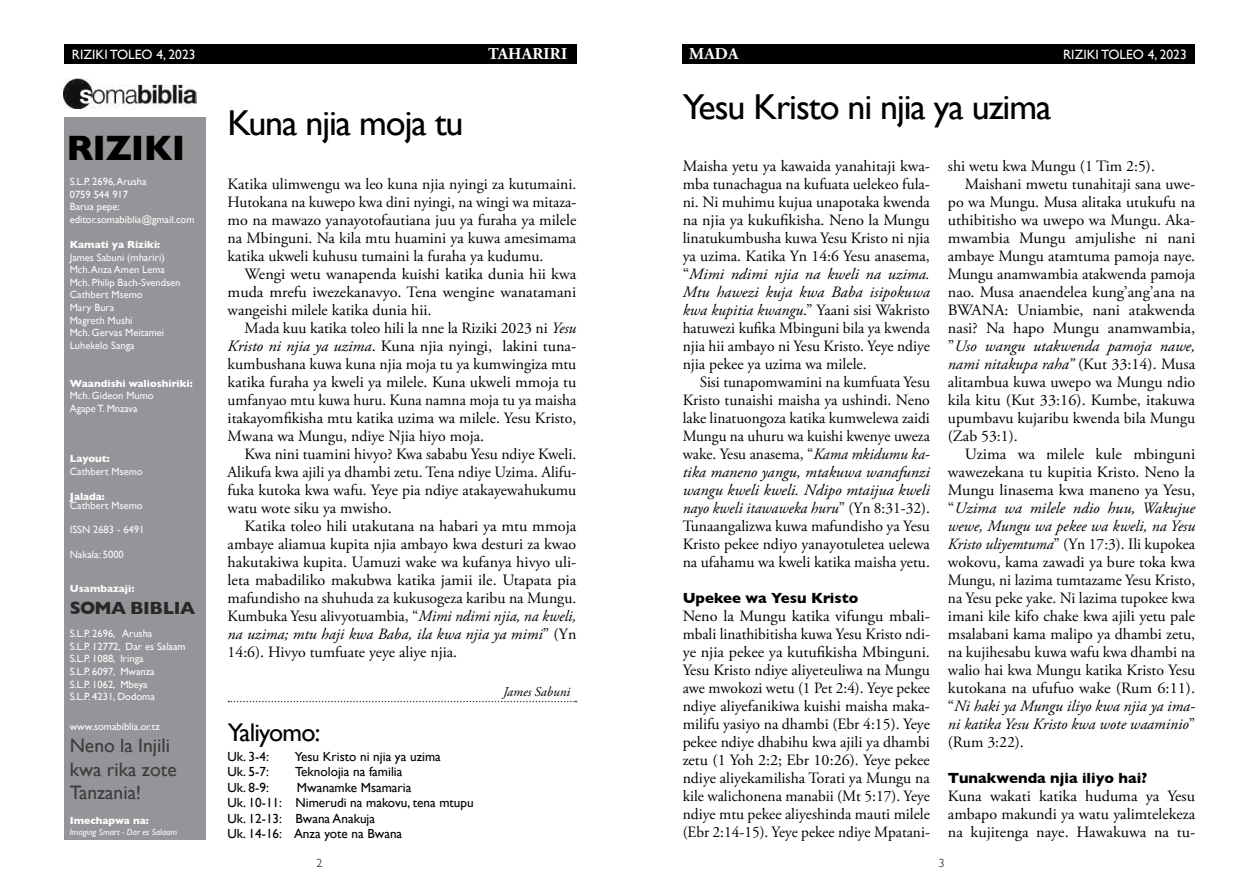
<style>
.page{position:relative;width:1259px;height:893px;background:#fff}
.page>*{position:absolute;margin:0;border:0;box-sizing:border-box;transform-origin:0 0}
.t1{font:36px "Gill Sans";letter-spacing:-.03em;color:#000}
.t2{font:700 36px "Gill Sans";letter-spacing:-.02em;color:#000}
.t3{font:25.5px "Gill Sans";letter-spacing:-.03em;color:#000}
.t4{font:19.5px/23.4px "Gill Sans";color:#3b3b3c}
.t5{font:700 18px "Gill Sans";letter-spacing:-.02em;color:#282829}
.t6{font:700 16.5px "Adobe Garamond Pro";letter-spacing:.015em;color:#fff}
.t7{font:15.75px/18px "Adobe Garamond Pro";color:#000;text-align:justify}
.t8{font:italic 15.75px "Adobe Garamond Pro";color:#000}
.t9{font:700 15px "Gill Sans";color:#000}
.t10{font:13.5px "Gill Sans";color:#fcfcfc}
.t11{font:italic 13.5px "Adobe Garamond Pro";color:#000}
.t12{font:13.2px/15.5px "Gill Sans";color:#000}
.t13{font:300 12px "Gill Sans";color:#000}
.t14{font:10.5px/12.6px "Gill Sans";color:#f8f9f9}
.t15{font:10.5px/12.6px "Gill Sans";color:#fcfcfc}
.t16{font:700 10.5px "Gill Sans";color:#fff}
.t17{font:700 10.5px "Gill Sans";color:#f8f9f9}
.t18{font:italic 9px "Gill Sans";color:#f8f9f9}
.s1{font-style:italic}
.s2{font-style:normal}
</style>
<div class="page">
<div style="left:64px;top:45px;width:512px;height:19px;background:#000"></div>
<div style="left:682px;top:45px;width:513px;height:19px;background:#000"></div>
<div style="left:64px;top:118px;width:142px;height:722px;background:#939598"></div>
<img style="left:64px;top:79px;width:132px;height:30px">
<svg style="left:228px;top:701px;width:348px;height:1px"></svg>
<p class="t6" style="left:488px;top:44px;width:81px">TAHARIRI</p>
<p class="t6" style="left:689px;top:44px;width:51px">MADA</p>
<p class="t10" style="left:72px;top:46px;width:125px">RIZIKI TOLEO 4, 2023</p>
<p class="t10" style="left:1063px;top:46px;width:125px">RIZIKI TOLEO 4, 2023</p>
<h1 class="t2" style="left:66px;top:119px;width:121px">RIZIKI</h1>
<p class="t15" style="left:70px;top:175px;width:126px">S.L.P. 2696, Arusha<br>0759 544 917<br>Barua pepe: editor.somabiblia@gmail.com</p>
<p class="t16" style="left:70px;top:236px;width:92px">Kamati ya Riziki:</p>
<p class="t14" style="left:70px;top:251px;width:112px">James Sabuni (mhariri)<br>Mch. Anza Amen Lema<br>Mch. Philip Bach-Svendsen<br>Cathbert Msemo<br>Mary Bura<br>Magreth Mushi<br>Mch. Gervas Meitamei<br>Luhekelo Sanga</p>
<p class="t16" style="left:70px;top:375px;width:124px">Waandishi walioshiriki:</p>
<p class="t14" style="left:70px;top:389px;width:85px">Mch. Gideon Mumo<br>Agape T. Mnzava</p>
<p class="t16" style="left:70px;top:450px;width:42px">Layout:</p>
<p class="t14" style="left:70px;top:465px;width:74px">Cathbert Msemo</p>
<p class="t16" style="left:70px;top:488px;width:37px">Jalada:</p>
<p class="t14" style="left:70px;top:499px;width:74px">Cathbert Msemo</p>
<p class="t14" style="left:70px;top:523px;width:76px">ISSN 2683 - 6491</p>
<p class="t14" style="left:70px;top:548px;width:56px">Nakala: 5000</p>
<p class="t17" style="left:70px;top:580px;width:66px">Usambazaji:</p>
<p class="t5" style="left:70px;top:593px;width:127px">SOMA BIBLIA</p>
<p class="t15" style="left:70px;top:627px;width:117px">S.L.P. 2696, Arusha<br>S.L.P. 12772, Dar es Salaam<br>S.L.P. 1088, Iringa<br>S.L.P. 6097, Mwanza<br>S.L.P. 1062, Mbeya<br>S.L.P. 4231, Dodoma</p>
<p class="t15" style="left:70px;top:720px;width:92px">www.somabiblia.or.tz</p>
<p class="t4" style="left:70px;top:734px;width:108px">Neno la Injili kwa rika zote<br>Tanzania!</p>
<p class="t16" style="left:70px;top:812px;width:80px">Imechapwa na:</p>
<p class="t18" style="left:70px;top:826px;width:109px">Imaging Smart - Dar es Salaam</p>
<h1 class="t1" style="left:228px;top:102px;width:237px">Kuna njia moja tu</h1>
<p class="t7" style="left:228px;top:175px;width:350px">Katika ulimwengu wa leo kuna njia nyingi za kutumaini.<br>Hutokana na kuwepo kwa dini nyingi, na wingi wa mitaza&shy;mo na mawazo yanayotofautiana juu ya furaha ya milele na Mbinguni. Na kila mtu huamini ya kuwa amesimama katika ukweli kuhusu tumaini la furaha ya kudumu.</p>
<p class="t7" style="left:228px;top:265px;width:350px;text-indent:17px">Wengi wetu wanapenda kuishi katika dunia hii kwa muda mrefu iwezekanavyo. Tena wengine wanatamani wangeishi milele katika dunia hii.</p>
<p class="t7" style="left:228px;top:319px;width:350px;text-indent:17px">Mada kuu katika toleo hili la nne la Riziki 2023 ni <span class="s1">Yesu Kristo ni njia ya uzima</span>. Kuna njia nyingi, lakini tuna&shy;kumbushana kuwa kuna njia moja tu ya kumwingiza mtu katika furaha ya kweli ya milele. Kuna ukweli mmoja tu umfanyao mtu kuwa huru. Kuna namna moja tu ya maisha itakayomfikisha mtu katika uzima wa milele. Yesu Kristo, Mwana wa Mungu, ndiye Njia hiyo moja.</p>
<p class="t7" style="left:228px;top:445px;width:350px;text-indent:17px">Kwa nini tuamini hivyo? Kwa sababu Yesu ndiye Kweli.<br>Alikufa kwa ajili ya dhambi zetu. Tena ndiye Uzima. Alifu&shy;fuka kutoka kwa wafu. Yeye pia ndiye atakayewahukumu watu wote siku ya mwisho.</p>
<p class="t7" style="left:228px;top:517px;width:350px;text-indent:17px">Katika toleo hili utakutana na habari ya mtu mmoja ambaye aliamua kupita njia ambayo kwa desturi za kwao hakutakiwa kupita. Uamuzi wake wa kufanya hivyo uli&shy;leta mabadiliko makubwa katika jamii ile. Utapata pia mafundisho na shuhuda za kukusogeza karibu na Mungu.<br>Kumbuka Yesu alivyotuambia, “<span class="s1">Mimi ndimi njia, na kweli, na uzima; mtu haji kwa Baba, ila kwa njia ya mimi</span>” (Yn 14:6). Hivyo tumfuate yeye aliye njia.</p>
<h2 class="t3" style="left:228px;top:717px;width:94px">Yaliyomo:</h2>
<p class="t12" style="left:228px;top:748px;width:43px">Uk. 3-4:</p>
<p class="t12" style="left:295px;top:748px;width:147px">Yesu Kristo ni njia ya uzima</p>
<p class="t12" style="left:228px;top:764px;width:43px">Uk. 5-7:</p>
<p class="t12" style="left:295px;top:764px;width:109px">Teknolojia na familia</p>
<p class="t12" style="left:228px;top:779px;width:43px">Uk. 8-9:</p>
<p class="t12" style="left:228px;top:779px;width:248px;text-indent:69px">Mwanamke Msamaria<br>Uk. 10-11: Nimerudi na makovu, tena mtupu<br>Uk. 12-13: Bwana Anakuja<br>Uk. 14-16: Anza yote na Bwana</p>
<p class="t11" style="left:503px;top:684px;width:69px">James Sabuni</p>
<h1 class="t1" style="left:682px;top:86px;width:370px">Yesu Kristo ni njia ya uzima</h1>
<p class="t7" style="left:682px;top:157px;width:249px">Maisha yetu ya kawaida yanahitaji kwa&shy;mba tunachagua na kufuata uelekeo fula&shy;ni. Ni muhimu kujua unapotaka kwenda na njia ya kukufikisha. Neno la Mungu linatukumbusha kuwa Yesu Kristo ni njia ya uzima. Katika Yn 14:6 Yesu anasema, “<span class="s1">Mimi ndimi njia na kweli na uzima.<br>Mtu hawezi kuja kwa Baba isipokuwa kwa kupitia kwangu</span>.” Yaani sisi Wakristo hatuwezi kufika Mbinguni bila ya kwenda njia hii ambayo ni Yesu Kristo. Yeye ndiye njia pekee ya uzima wa milele.</p>
<p class="t7" style="left:682px;top:373px;width:249px;text-indent:17px">Sisi tunapomwamini na kumfuata Yesu Kristo tunaishi maisha ya ushindi. Neno lake linatuongoza katika kumwelewa zaidi Mungu na uhuru wa kuishi kwenye uweza wake. Yesu anasema, “<span class="s1">Kama mkidumu ka&shy;tika maneno yangu, mtakuwa wanafunzi wangu kweli kweli. Ndipo mtaijua kweli nayo kweli itawaweka huru</span>” (Yn 8:31-32).<br>Tunaangalizwa kuwa mafundisho ya Yesu Kristo pekee ndiyo yanayotuletea uelewa na ufahamu wa kweli katika maisha yetu.</p>
<p class="t9" style="left:682px;top:586px;width:177px">Upekee wa Yesu Kristo</p>
<p class="t7" style="left:682px;top:607px;width:249px">Neno la Mungu katika vifungu mbali&shy;mbali linathibitisha kuwa Yesu Kristo ndi&shy;ye njia pekee ya kutufikisha Mbinguni.<br>Yesu Kristo ndiye aliyeteuliwa na Mungu awe mwokozi wetu (1 Pet 2:4). Yeye pekee ndiye aliyefanikiwa kuishi maisha maka&shy;milifu yasiyo na dhambi (Ebr 4:15). Yeye pekee ndiye dhabihu kwa ajili ya dhambi zetu (1 Yoh 2:2; Ebr 10:26). Yeye pekee ndiye aliyekamilisha Torati ya Mungu na kile walichonena manabii (Mt 5:17). Yeye ndiye mtu pekee aliyeshinda mauti milele (Ebr 2:14-15). Yeye pekee ndiye Mpatani-</p>
<p class="t7" style="left:948px;top:157px;width:208px">shi wetu kwa Mungu (1 Tim 2:5).</p>
<p class="t7" style="left:965px;top:175px;width:232px">Maishani mwetu tunahitaji sana uwe-</p>
<p class="t7" style="left:948px;top:193px;width:249px">po wa Mungu. Musa alitaka utukufu na</p>
<p class="t7" style="left:948px;top:211px;width:249px">uthibitisho wa uwepo wa Mungu. Aka-</p>
<p class="t7" style="left:948px;top:229px;width:249px">mwambia Mungu amjulishe ni nani</p>
<p class="t7" style="left:948px;top:247px;width:249px">ambaye Mungu atamtuma pamoja naye.</p>
<p class="t7" style="left:948px;top:265px;width:249px">Mungu anamwambia atakwenda pamoja</p>
<p class="t7" style="left:948px;top:283px;width:249px">nao. Musa anaendelea kung’ang’ana na</p>
<p class="t7" style="left:948px;top:301px;width:249px">BWANA: Uniambie, nani atakwenda</p>
<p class="t7" style="left:948px;top:319px;width:249px">nasi? Na hapo Mungu anamwambia,</p>
<p class="t8" style="left:948px;top:336px;width:249px"><span class="s2">”</span>Uso wangu utakwenda pamoja nawe,</p>
<p class="t8" style="left:948px;top:354px;width:249px">nami nitakupa raha” <span class="s2">(Kut 33:14). Musa</span></p>
<p class="t7" style="left:948px;top:373px;width:249px">alitambua kuwa uwepo wa Mungu ndio</p>
<p class="t7" style="left:948px;top:391px;width:249px">kila kitu (Kut 33:16). Kumbe, itakuwa</p>
<p class="t7" style="left:948px;top:409px;width:249px">upumbavu kujaribu kwenda bila Mungu</p>
<p class="t7" style="left:948px;top:427px;width:71px">(Zab 53:1).</p>
<p class="t7" style="left:965px;top:445px;width:232px">Uzima wa milele kule mbinguni</p>
<p class="t7" style="left:948px;top:463px;width:249px">wawezekana tu kupitia Kristo. Neno la</p>
<p class="t7" style="left:948px;top:481px;width:249px">Mungu linasema kwa maneno ya Yesu,</p>
<p class="t8" style="left:948px;top:498px;width:249px"><span class="s2">“</span>Uzima wa milele ndio huu, Wakujue</p>
<p class="t8" style="left:948px;top:516px;width:249px">wewe, Mungu wa pekee wa kweli, na Yesu</p>
<p class="t7" style="left:948px;top:535px;width:249px"><span class="s1">Kristo uliyemtuma</span>” (Yn 17:3). Ili kupokea</p>
<p class="t7" style="left:948px;top:553px;width:249px">wokovu, kama zawadi ya bure toka kwa</p>
<p class="t7" style="left:948px;top:571px;width:249px">Mungu, ni lazima tumtazame Yesu Kristo,</p>
<p class="t7" style="left:948px;top:589px;width:249px">na Yesu peke yake. Ni lazima tupokee kwa</p>
<p class="t7" style="left:948px;top:607px;width:249px">imani kile kifo chake kwa ajili yetu pale</p>
<p class="t7" style="left:948px;top:625px;width:249px">msalabani kama malipo ya dhambi zetu,</p>
<p class="t7" style="left:948px;top:643px;width:249px">na kujihesabu kuwa wafu kwa dhambi na</p>
<p class="t7" style="left:948px;top:661px;width:249px">walio hai kwa Mungu katika Kristo Yesu</p>
<p class="t7" style="left:948px;top:679px;width:249px">kutokana na ufufuo wake (Rum 6:11).</p>
<p class="t8" style="left:948px;top:696px;width:249px"><span class="s2">“</span>Ni haki ya Mungu iliyo kwa njia ya ima-</p>
<p class="t8" style="left:948px;top:714px;width:249px">ni katika Yesu Kristo kwa wote waaminio<span class="s2">”</span></p>
<p class="t7" style="left:948px;top:733px;width:77px">(Rum 3:22).</p>
<p class="t9" style="left:948px;top:766px;width:201px">Tunakwenda njia iliyo hai?</p>
<p class="t7" style="left:948px;top:787px;width:249px">Kuna wakati katika huduma ya Yesu ambapo makundi ya watu yalimtelekeza na kujitenga naye. Hawakuwa na tu-</p>
<p class="t13" style="left:316px;top:854px;width:7px">2</p>
<p class="t13" style="left:938px;top:854px;width:7px">3</p>
</div>
